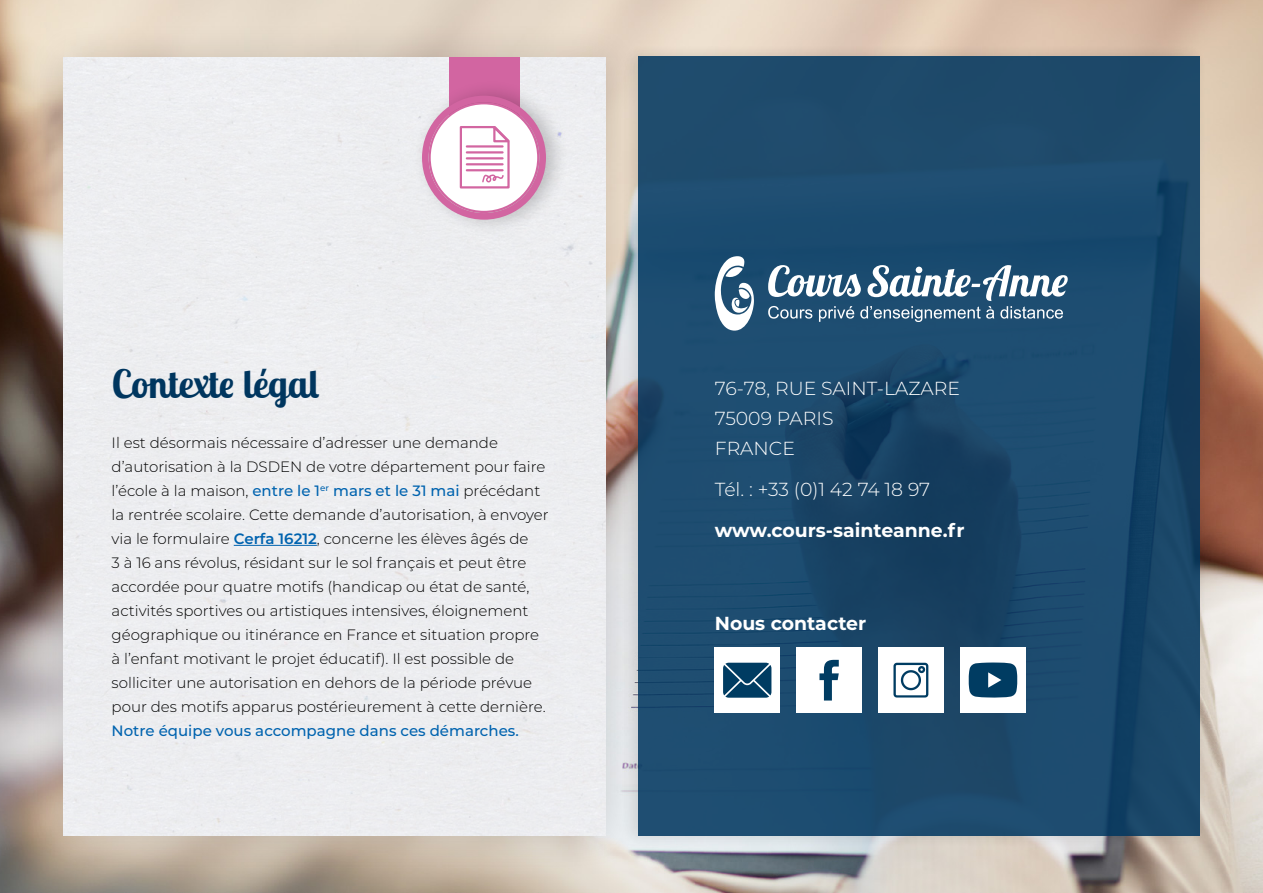
<style>
.page{position:relative;width:1263px;height:893px;background:#fff}
.page>*{position:absolute;margin:0;border:0;box-sizing:border-box;transform-origin:0 0}
.t1{font:700 39px "Lobster Two";color:#00365f}
.t2{font:300 18.9px/30.2px "Montserrat";color:#fff}
.t3{font:700 18.9px "Montserrat";color:#fff}
.t4{font:300 15px/24px "Montserrat";color:#000}
.t5{font:500 15px "Montserrat";color:#0063af}
.s1{font-weight:500;color:#0063af}
.s2{font-weight:600;color:#0063af}
</style>
<div class="page">
<img style="left:0;top:0;width:1263px;height:893px">
<div style="left:25px;top:19px;width:619px;height:854px;background:#000;opacity:.14"></div>
<div style="left:64px;top:57px;width:542px;height:779px;background:#ededf0"></div>
<hr style="left:234px;top:545px;width:83px;height:1px;background:#0063af">
<div style="left:620px;top:43px;width:589px;height:807px;background:#000;opacity:.15"></div>
<svg style="left:638px;top:56px;width:561px;height:780px;background:#1b496b"></svg>
<svg style="left:715px;top:256px;width:39px;height:75px"></svg>
<svg style="left:768px;top:265px;width:300px;height:57px"></svg>
<div style="left:715px;top:648px;width:65px;height:65px;background:#fff"></div>
<svg style="left:723px;top:663px;width:48px;height:35px;background:#205475"></svg>
<div style="left:797px;top:648px;width:65px;height:65px;background:#fff"></div>
<svg style="left:819px;top:660px;width:20px;height:40px"></svg>
<div style="left:878px;top:648px;width:65px;height:65px;background:#fff"></div>
<svg style="left:893px;top:662px;width:36px;height:36px"></svg>
<div style="left:960px;top:647px;width:65px;height:66px;background:#fff"></div>
<svg style="left:969px;top:662px;width:48px;height:36px;background:#245878"></svg>
<div style="left:449px;top:57px;width:70px;height:128px;background:#d265a1"></div>
<div style="left:413px;top:79px;width:157px;height:157px;background:#000;opacity:.22"></div>
<div style="left:430px;top:103px;width:108px;height:109px;background:#fff;border-radius:50%"></div>
<svg style="left:459px;top:126px;width:51px;height:63px"></svg>
<div style="left:422px;top:96px;width:124px;height:124px;border:7px solid #d265a1;border-radius:50%"></div>
<h1 class="t1" style="left:112px;top:359px;width:209px">Contexte légal</h1>
<p class="t4" style="left:112px;top:430px;width:439px">Il est désormais nécessaire d’adresser une demande d’autorisation à la DSDEN de votre département pour faire l’école à la maison, <span class="s1">entre le 1</span><sup>er</sup> <span class="s1">mars et le 31 mai</span> précédant la rentrée scolaire. Cette demande d’autorisation, à envoyer via le formulaire <span class="s2">Cerfa 16212</span>, concerne les élèves âgés de<br>3 à 16 ans révolus, résidant sur le sol français et peut être accordée pour quatre motifs (handicap ou état de santé, activités sportives ou artistiques intensives, éloignement géographique ou itinérance en France et situation propre à l’enfant motivant le projet éducatif). Il est possible de solliciter une autorisation en dehors de la période prévue pour des motifs apparus postérieurement à cette dernière.</p>
<p class="t5" style="left:112px;top:720px;width:409px">Notre équipe vous accompagne dans ces démarches.</p>
<p class="t2" style="left:715px;top:372px;width:247px">76-78, RUE SAINT-LAZARE<br>75009 PARIS<br>FRANCE</p>
<p class="t2" style="left:715px;top:473px;width:217px">Tél. : +33 (0)1 42 74 18 97</p>
<p class="t3" style="left:715px;top:516px;width:251px">www.cours-sainteanne.fr</p>
<p class="t3" style="left:715px;top:609px;width:153px">Nous contacter</p>
</div>
